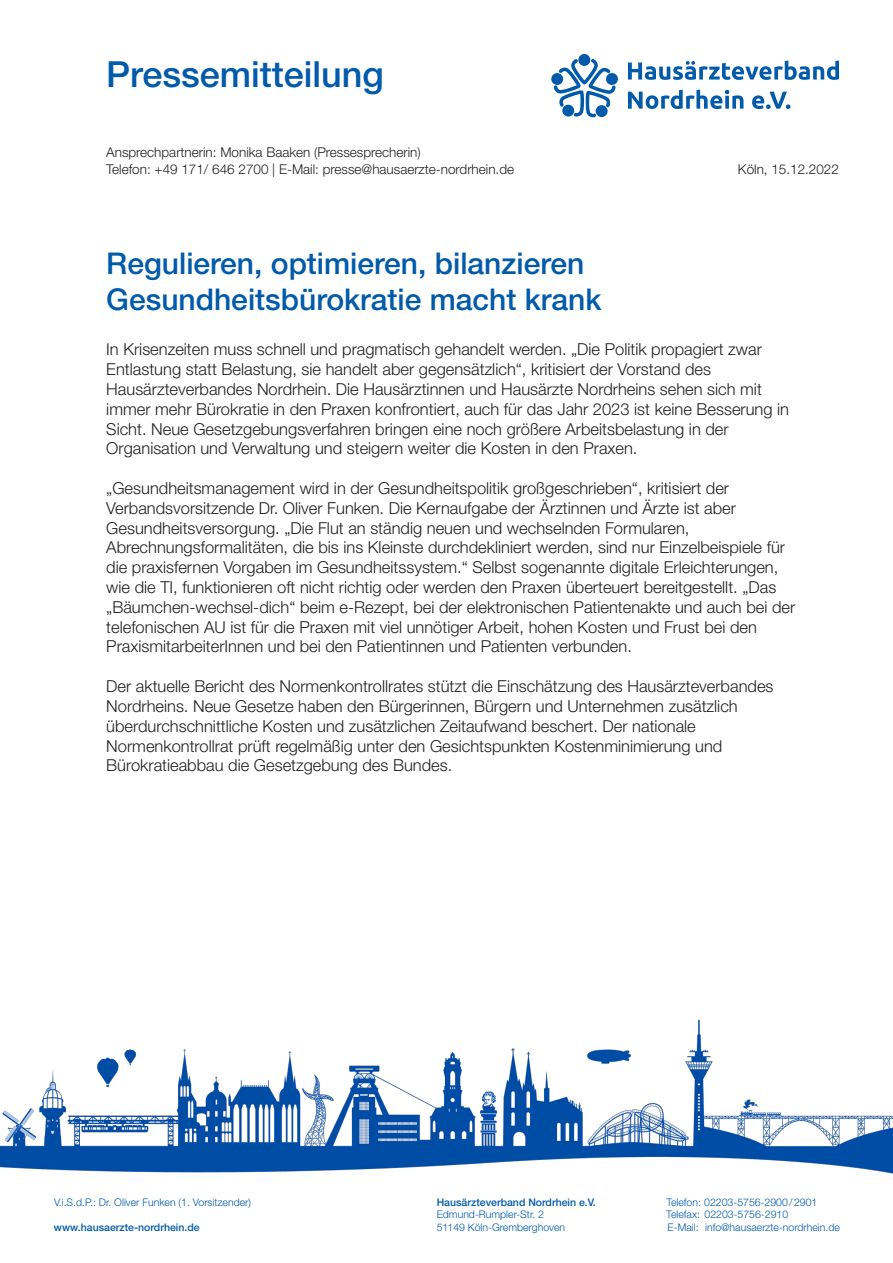
<style>
.page{position:relative;width:893px;height:1263px;background:#fff}
.page>*{position:absolute;margin:0;border:0;box-sizing:border-box;transform-origin:0 0}
.t1{font:500 36px "Helvetica Neue LT Std";color:#015aaa}
.t2{font:500 30px/36px "Helvetica Neue LT Std";color:#015aaa}
.t3{font:300 16.5px/19.8px "Helvetica Neue LT Std";color:#231f20}
.t4{font:300 13.5px/16.2px "Helvetica Neue LT Std";color:#231f20}
.t5{font:300 10.5px "Helvetica Neue LT Std";color:#015aaa}
.t6{font:500 10.5px "Helvetica Neue LT Std";color:#015aaa}
</style>
<div class="page">
<img style="left:0;top:1019px;width:893px;height:155px">
<div style="left:731px;top:1017px;width:162px;height:72px;background:#fff"></div>
<svg style="left:554px;top:59px;width:62px;height:58px"></svg>
<div style="left:551px;top:73px;width:12px;height:12px;background:#015aaa;border-radius:50%"></div>
<div style="left:596px;top:105px;width:12px;height:12px;background:#015aaa;border-radius:50%"></div>
<div style="left:578px;top:54px;width:12px;height:12px;background:#015aaa;border-radius:50%"></div>
<div style="left:606px;top:73px;width:12px;height:12px;background:#015aaa;border-radius:50%"></div>
<div style="left:562px;top:105px;width:12px;height:12px;background:#015aaa;border-radius:50%"></div>
<svg style="left:628px;top:90px;width:162px;height:19px"></svg>
<svg style="left:628px;top:60px;width:211px;height:20px"></svg>
<h1 class="t1" style="left:106px;top:53px;width:279px">Pressemitteilung</h1>
<p class="t4" style="left:106px;top:144px;width:409px">Ansprechpartnerin: Monika Baaken (Pressesprecherin)<br>Telefon: +49 171/ 646 2700 | E-Mail: presse@hausaerzte-nordrhein.de</p>
<p class="t4" style="left:738px;top:160px;width:103px">Köln, 15.12.2022</p>
<h2 class="t2" style="left:106px;top:245px;width:497px">Regulieren, optimieren, bilanzieren<br>Gesundheitsbürokratie macht krank</h2>
<p class="t3" style="left:106px;top:339px;width:684px">In Krisenzeiten muss schnell und pragmatisch gehandelt werden. „Die Politik propagiert zwar Entlastung statt Belastung, sie handelt aber gegensätzlich“, kritisiert der Vorstand des Hausärzteverbandes Nordrhein. Die Hausärztinnen und Hausärzte Nordrheins sehen sich mit immer mehr Bürokratie in den Praxen konfrontiert, auch für das Jahr 2023 ist keine Besserung in Sicht. Neue Gesetzgebungsverfahren bringen eine noch größere Arbeitsbelastung in der Organisation und Verwaltung und steigern weiter die Kosten in den Praxen.</p>
<p class="t3" style="left:106px;top:478px;width:690px">„Gesundheitsmanagement wird in der Gesundheitspolitik großgeschrieben“, kritisiert der Verbandsvorsitzende Dr. Oliver Funken. Die Kernaufgabe der Ärztinnen und Ärzte ist aber Gesundheitsversorgung. „Die Flut an ständig neuen und wechselnden Formularen, Abrechnungsformalitäten, die bis ins Kleinste durchdekliniert werden, sind nur Einzelbeispiele für die praxisfernen Vorgaben im Gesundheitssystem.“ Selbst sogenannte digitale Erleichterungen, wie die TI, funktionieren oft nicht richtig oder werden den Praxen überteuert bereitgestellt. „Das „Bäumchen-wechsel-dich“ beim e-Rezept, bei der elektronischen Patientenakte und auch bei der telefonischen AU ist für die Praxen mit viel unnötiger Arbeit, hohen Kosten und Frust bei den PraxismitarbeiterInnen und bei den Patientinnen und Patienten verbunden.</p>
<p class="t3" style="left:106px;top:676px;width:669px">Der aktuelle Bericht des Normenkontrollrates stützt die Einschätzung des Hausärzteverbandes Nordrheins. Neue Gesetze haben den Bürgerinnen, Bürgern und Unternehmen zusätzlich überdurchschnittliche Kosten und zusätzlichen Zeitaufwand beschert. Der nationale Normenkontrollrat prüft regelmäßig unter den Gesichtspunkten Kostenminimierung und Bürokratieabbau die Gesetzgebung des Bundes.</p>
<p class="t5" style="left:54px;top:1195px;width:199px">V.i.S.d.P.: Dr. Oliver Funken (1. Vorsitzender)</p>
<p class="t6" style="left:437px;top:1196px;width:161px">Hausärzteverband Nordrhein e.V.</p>
<p class="t5" style="left:666px;top:1195px;width:153px">Telefon: 02203-5756-2900/2901</p>
<p class="t5" style="left:437px;top:1208px;width:109px">Edmund-Rumpler-Str. 2</p>
<p class="t5" style="left:666px;top:1208px;width:123px">Telefax: 02203-5756-2910</p>
<p class="t6" style="left:54px;top:1221px;width:147px">www.hausaerzte-nordrhein.de</p>
<p class="t5" style="left:437px;top:1221px;width:130px">51149 Köln-Gremberghoven</p>
<p class="t5" style="left:667px;top:1221px;width:174px">E-Mail: info@hausaerzte-nordrhein.de</p>
</div>
